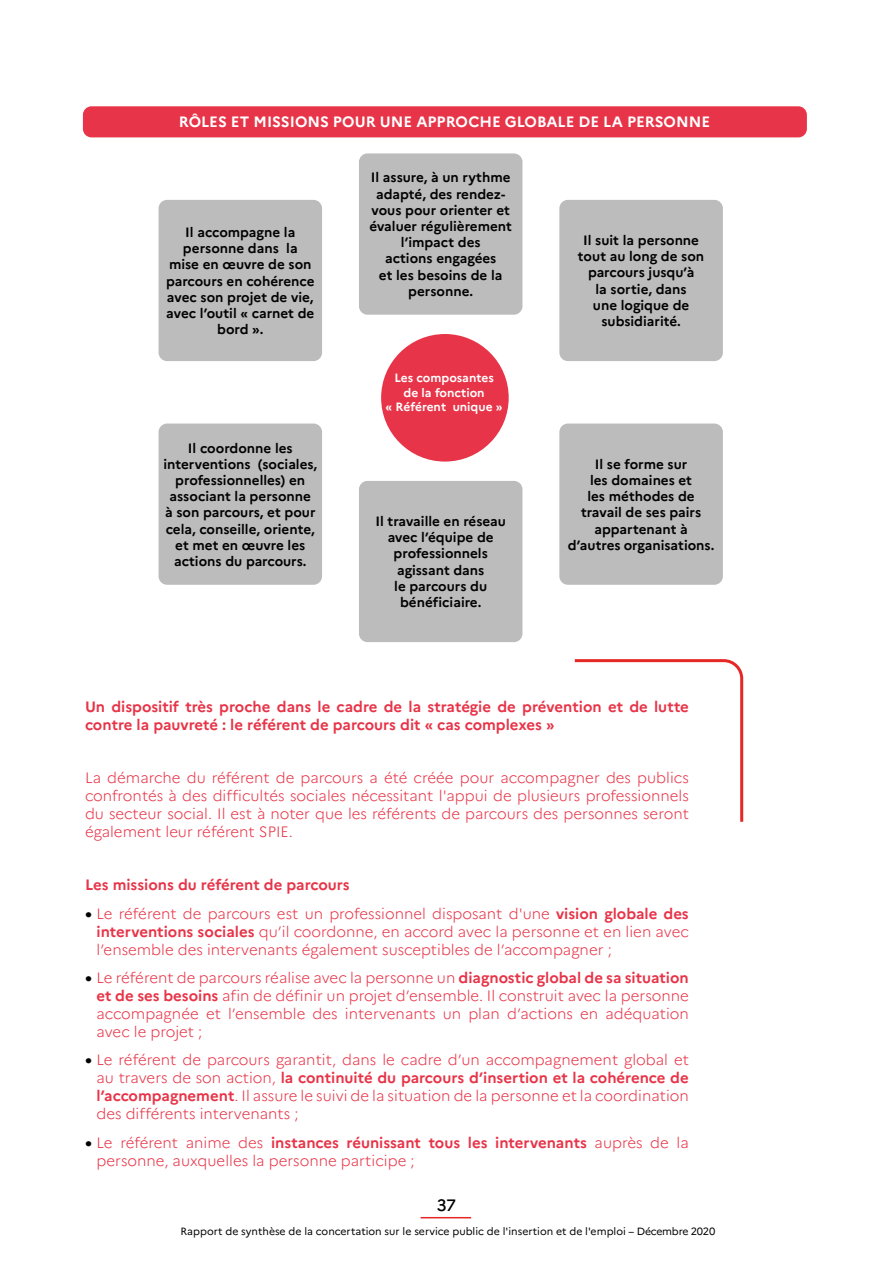
<style>
.page{position:relative;width:893px;height:1263px;background:#fff}
.page>*{position:absolute;margin:0;border:0;box-sizing:border-box;transform-origin:0 0}
.t1{font:500 16.5px "Marianne";color:#000}
.t2{font:300 15px/18px "Marianne";color:#e73448;text-align:justify}
.t3{font:700 15px/18px "Marianne";color:#e73448}
.t4{font:700 15px "Marianne";color:#fff}
.t5{font:700 13.5px/16.2px "Marianne";color:#020203;text-align:center}
.t6{font:700 12px/14.4px "Marianne";color:#fff;text-align:center}
.t7{font:10.5px "Marianne";color:#000}
.s1{font-weight:700;font-size:16.5px;color:#000}
.s2{font-weight:700}
</style>
<div class="page">
<hr style="left:421px;top:1217px;width:50px;height:1px;background:#e52725">
<div style="left:83px;top:106px;width:724px;height:31px;background:#e73448;border-radius:9px"></div>
<div style="left:159px;top:200px;width:163px;height:161px;background:#bcbcbc;border-radius:9px"></div>
<div style="left:359px;top:153px;width:163px;height:162px;background:#bcbcbc;border-radius:9px"></div>
<div style="left:559px;top:200px;width:164px;height:161px;background:#bcbcbc;border-radius:9px"></div>
<div style="left:159px;top:423px;width:163px;height:162px;background:#bcbcbc;border-radius:9px"></div>
<div style="left:359px;top:481px;width:163px;height:161px;background:#bcbcbc;border-radius:9px"></div>
<div style="left:559px;top:423px;width:164px;height:162px;background:#bcbcbc;border-radius:9px"></div>
<div style="left:381px;top:334px;width:128px;height:128px;background:#e73448;border-radius:50%"></div>
<svg style="left:574px;top:659px;width:170px;height:163px"></svg>
<p class="t4" style="left:179px;top:113px;width:533px">RÔLES ET MISSIONS POUR UNE APPROCHE GLOBALE DE LA PERSONNE</p>
<p class="t5" style="left:166px;top:224px;width:150px">Il accompagne la personne dans la<br>mise en œuvre de son parcours en cohérence avec son projet de vie, avec l’outil « carnet de bord ».</p>
<p class="t5" style="left:163px;top:440px;width:155px">Il coordonne les interventions (sociales, professionnelles) en associant la personne<br>à son parcours, et pour cela, conseille, oriente, et met en œuvre les actions du parcours.</p>
<p class="t5" style="left:369px;top:169px;width:144px">Il assure, à un rythme adapté, des rendez&shy;vous pour orienter et évaluer régulièrement l’impact des<br>actions engagées<br>et les besoins de la personne.</p>
<p class="t6" style="left:386px;top:371px;width:119px">Les composantes de la fonction<br>« Référent unique »</p>
<p class="t5" style="left:375px;top:513px;width:132px">Il travaille en réseau avec l’équipe de professionnels agissant dans<br>le parcours du bénéficiaire.</p>
<p class="t5" style="left:578px;top:232px;width:128px">Il suit la personne tout au long de son parcours jusqu’à<br>la sortie, dans<br>une logique de subsidiarité.</p>
<p class="t5" style="left:568px;top:456px;width:148px">Il se forme sur<br>les domaines et<br>les méthodes de travail de ses pairs appartenant à d’autres organisations.</p>
<p class="t3" style="left:85px;top:698px;width:605px">Un dispositif très proche dans le cadre de la stratégie de prévention et de lutte contre la pauvreté : le référent de parcours dit « cas complexes »</p>
<p class="t2" style="left:85px;top:769px;width:605px">La démarche du référent de parcours a été créée pour accompagner des publics confrontés à des difficultés sociales nécessitant l'appui de plusieurs professionnels du secteur social. Il est à noter que les référents de parcours des personnes seront également leur référent SPIE.</p>
<p class="t3" style="left:85px;top:876px;width:266px">Les missions du référent de parcours</p>
<p class="t2" style="left:96px;top:904px;width:594px;text-indent:-11px"><span class="s1">•</span> Le référent de parcours est un professionnel disposant d'une <span class="s2">vision globale des interventions sociales</span> qu’il coordonne, en accord avec la personne et en lien avec l’ensemble des intervenants également susceptibles de l’accompagner ;</p>
<p class="t2" style="left:96px;top:968px;width:594px;text-indent:-11px"><span class="s1">•</span> Le référent de parcours réalise avec la personne un <span class="s2">diagnostic global de sa situation et de ses besoins</span> afin de définir un projet d’ensemble. Il construit avec la personne accompagnée et l’ensemble des intervenants un plan d’actions en adéquation avec le projet ;</p>
<p class="t2" style="left:96px;top:1051px;width:594px;text-indent:-11px"><span class="s1">•</span> Le référent de parcours garantit, dans le cadre d’un accompagnement global et au travers de son action, <span class="s2">la continuité du parcours d’insertion et la cohérence de l’accompagnement</span>. Il assure le suivi de la situation de la personne et la coordination des différents intervenants ;</p>
<p class="t2" style="left:96px;top:1133px;width:594px;text-indent:-11px"><span class="s1">•</span> Le référent anime des <span class="s2">instances réunissant tous les intervenants</span> auprès de la personne, auxquelles la personne participe ;</p>
<p class="t1" style="left:437px;top:1195px;width:21px">37</p>
<p class="t7" style="left:180px;top:1224px;width:536px">Rapport de synthèse de la concertation sur le service public de l'insertion et de l'emploi – Décembre 2020</p>
</div>
